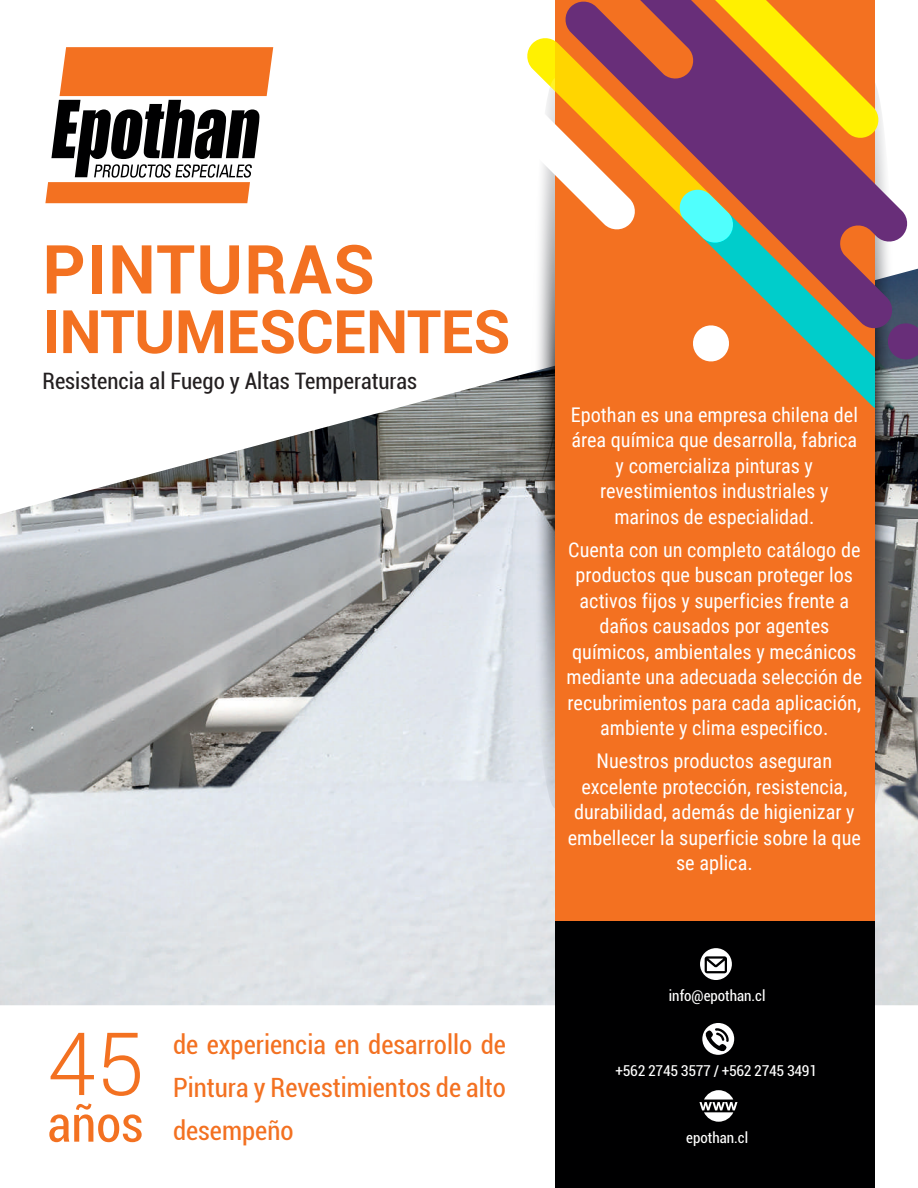
<style>
.page{position:relative;width:918px;height:1188px;background:#fff}
.page>*{position:absolute;margin:0;border:0;box-sizing:border-box;transform-origin:0 0}
.t1{font:300 87.45px "Roboto";color:#f37121}
.t2{font:700 67.65px "Roboto";letter-spacing:.02em;color:#f37121}
.t3{font:700 60px "Roboto";letter-spacing:-.01em;color:#f37121}
.t4{font:condensed 50.55px "Roboto";color:#f37121}
.t5{font:condensed 26.55px/42.9px "Roboto";color:#f37121;text-align:justify}
.t6{font:condensed 22.65px "Roboto";color:#231f20}
.t7{font:20.25px/25.5px "Roboto Condensed";color:#fff;text-align:center}
.t8{font:condensed 15px "Roboto";color:#fff}
.t9{font:condensed 15px "Roboto";letter-spacing:-.02em;color:#fff}
</style>
<div class="page">
<img style="left:0;top:269px;width:918px;height:736px">
<svg style="left:45px;top:47px;width:228px;height:156px"></svg>
<svg style="left:530px;top:78px;width:51px;height:730px;background:#a7aaae"></svg>
<svg style="left:846px;top:78px;width:51px;height:730px;background:#615a56"></svg>
<div style="left:555px;top:0;width:319px;height:1188px;background:#f37121"></div>
<svg style="left:795px;top:330px;width:108px;height:81px"></svg>
<svg style="left:527px;top:38px;width:37px;height:205px"></svg>
<svg style="left:564px;top:0;width:345px;height:330px"></svg>
<svg style="left:886px;top:322px;width:32px;height:39px"></svg>
<svg style="left:691px;top:324px;width:40px;height:38px"></svg>
<div style="left:555px;top:921px;width:320px;height:267px;background:#000001"></div>
<svg style="left:700px;top:948px;width:32px;height:32px"></svg>
<svg style="left:705px;top:956px;width:22px;height:17px"></svg>
<div style="left:702px;top:1023px;width:32px;height:32px;background:#fff;border-radius:50%"></div>
<svg style="left:705px;top:1028px;width:24px;height:24px"></svg>
<svg style="left:699px;top:1090px;width:39px;height:32px"></svg>
<h2 class="t2" style="left:42px;top:222px;width:334px">PINTURAS</h2>
<h3 class="t3" style="left:42px;top:289px;width:470px">INTUMESCENTES</h3>
<p class="t6" style="left:42px;top:365px;width:376px">Resistencia al Fuego y Altas Temperaturas</p>
<h1 class="t1" style="left:47px;top:1003px;width:98px">45</h1>
<h3 class="t4" style="left:47px;top:1089px;width:97px">años</h3>
<h3 class="t5" style="left:173px;top:1022px;width:334px">de experiencia en desarrollo de Pintura y Revestimientos de alto desempeño</h3>
<p class="t7" style="left:571px;top:401px;width:289px">Epothan es una empresa chilena del área química que desarrolla, fabrica y comercializa pinturas y revestimientos industriales y marinos de especialidad.</p>
<p class="t7" style="left:567px;top:536px;width:297px">Cuenta con un completo catálogo de productos que buscan proteger los activos fijos y superficies frente a daños causados por agentes químicos, ambientales y mecánicos mediante una adecuada selección de recubrimientos para cada aplicación, ambiente y clima especifico.</p>
<p class="t7" style="left:568px;top:748px;width:295px">Nuestros productos aseguran excelente protección, resistencia, durabilidad, además de higienizar y embellecer la superficie sobre la que se aplica.</p>
<p class="t8" style="left:669px;top:985px;width:98px">info@epothan.cl</p>
<p class="t9" style="left:616px;top:1060px;width:203px">+562 2745 3577 / +562 2745 3491</p>
<p class="t8" style="left:686px;top:1127px;width:63px">epothan.cl</p>
</div>
